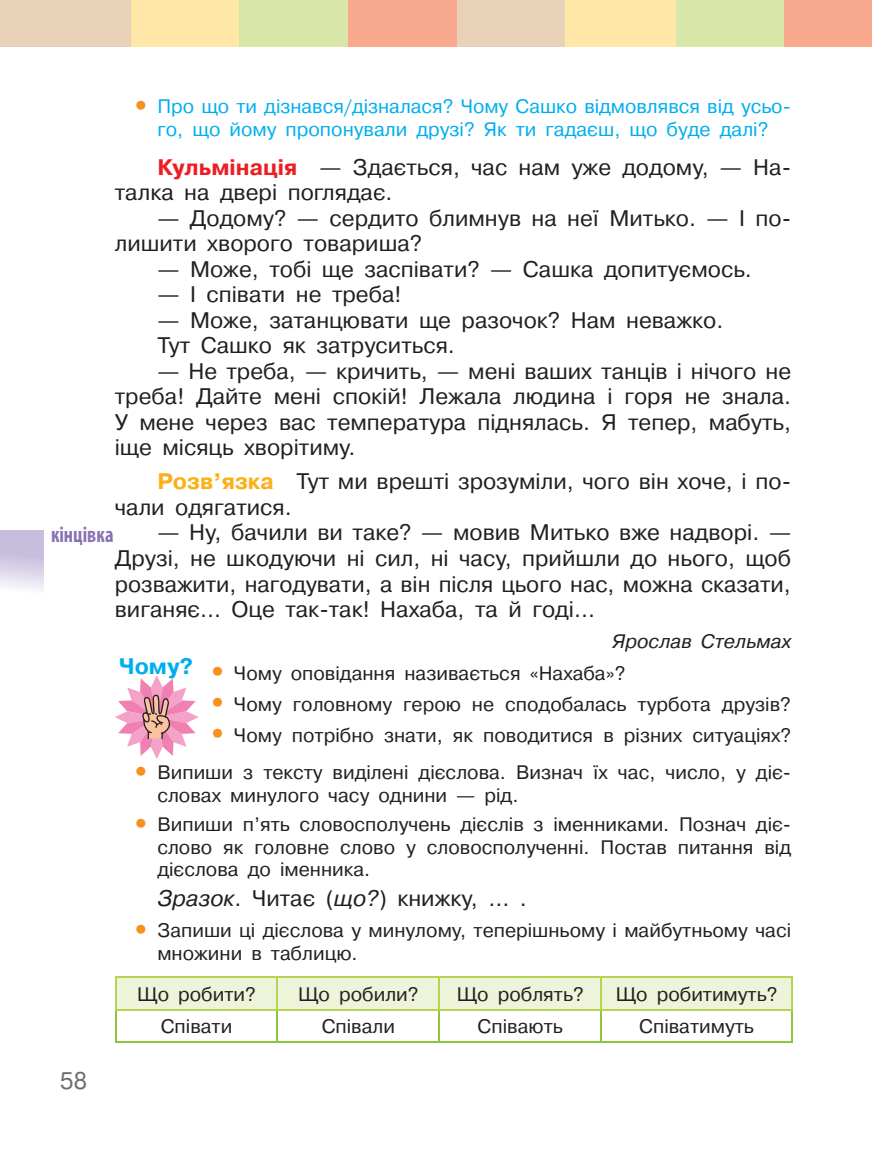
<style>
.page{position:relative;width:872px;height:1149px;background:#fff}
.page>*{position:absolute;margin:0;border:0;box-sizing:border-box;transform-origin:0 0}
.t1{font:24px "Pragmatica C";color:#6c6d70}
.t2{font:22.5px/25.5px "Pragmatica C";color:#231f20}
.t3{font:700 condensed 22.5px "Myriad Pro";color:#8972b3;scale:.9 1}
.t4{font:700 22.5px "Pragmatica C";color:#00aeef}
.t5{font:19.5px/22.5px "Pragmatica C";color:#231f20}
.t6{font:19.5px/22.5px "Pragmatica C";color:#00aeef;text-align:center}
.t7{font:italic 19.5px "Pragmatica C";color:#231f20}
.s1{font-size:45px;color:#f6911e}
.s2{font-weight:700;color:#ee1d23}
.s3{font-weight:700;color:#fbb017}
.s4{font-style:italic}
</style>
<div class="page">
<div style="left:130px;top:0;width:109px;height:47px;background:#ffe7a7"></div>
<div style="left:239px;top:0;width:109px;height:47px;background:#d8e7a7"></div>
<div style="left:675px;top:0;width:109px;height:47px;background:#d8e7a7"></div>
<div style="left:348px;top:0;width:109px;height:47px;background:#f8a98e"></div>
<div style="left:784px;top:0;width:88px;height:47px;background:#f8a98e"></div>
<div style="left:0;top:0;width:130px;height:47px;background:#e8d3ba"></div>
<hr style="left:871px;top:0;width:1px;height:47px;background:#e8d3ba">
<div style="left:457px;top:0;width:108px;height:47px;background:#e8d3ba"></div>
<div style="left:565px;top:0;width:110px;height:47px;background:#ffe7a7"></div>
<div style="left:116px;top:977px;width:675px;height:31px;background:#edf4da"></div>
<hr style="left:277px;top:977px;width:1px;height:31px;background:#b5d451">
<hr style="left:438px;top:977px;width:2px;height:31px;background:#b5d451">
<hr style="left:600px;top:977px;width:2px;height:31px;background:#b5d451">
<hr style="left:277px;top:1009px;width:1px;height:31px;background:#8bc63e">
<hr style="left:438px;top:1009px;width:2px;height:31px;background:#8bc63e">
<hr style="left:600px;top:1009px;width:2px;height:31px;background:#8bc63e">
<hr style="left:115px;top:1009px;width:1px;height:31px;background:#8bc63e">
<hr style="left:791px;top:1009px;width:1px;height:31px;background:#8bc63e">
<hr style="left:115px;top:1040px;width:162px;height:2px;background:#8bc63e">
<hr style="left:277px;top:1040px;width:162px;height:2px;background:#8bc63e">
<hr style="left:439px;top:1040px;width:162px;height:2px;background:#8bc63e">
<hr style="left:601px;top:1040px;width:191px;height:2px;background:#8bc63e">
<hr style="left:115px;top:976px;width:162px;height:1px;background:#b5d451">
<hr style="left:115px;top:977px;width:1px;height:31px;background:#b5d451">
<hr style="left:277px;top:976px;width:162px;height:1px;background:#b5d451">
<hr style="left:439px;top:976px;width:162px;height:1px;background:#b5d451">
<hr style="left:601px;top:976px;width:191px;height:1px;background:#b5d451">
<hr style="left:791px;top:977px;width:1px;height:31px;background:#b5d451">
<hr style="left:115px;top:1008px;width:162px;height:1px;background:#b5d451">
<hr style="left:277px;top:1008px;width:162px;height:1px;background:#b5d451">
<hr style="left:439px;top:1008px;width:162px;height:1px;background:#b5d451">
<hr style="left:601px;top:1008px;width:191px;height:1px;background:#b5d451">
<div style="left:0;top:530px;width:43px;height:63px;background:linear-gradient(to bottom,#baadd4,#f3f2f8)"></div>
<svg style="left:115px;top:675px;width:84px;height:83px"></svg>
<p class="t6" style="left:128px;top:95px;width:665px"><span class="s1">•</span> Про що ти дізнався/дізналася? Чому Сашко відмовлявся від усьо&shy;го, що йому пропонували друзі? Як ти гадаєш, що буде далі?</p>
<p class="t2" style="left:115px;top:154px;width:678px;text-indent:43px"><span class="s2">кульмінація</span> — Здається, час нам уже додому, — На&shy;талка на двері поглядає.</p>
<p class="t2" style="left:115px;top:205px;width:678px;text-indent:43px">— Додому? — сердито блимнув на неї Митько. — І по&shy;лишити хворого товариша?</p>
<p class="t2" style="left:157px;top:256px;width:596px">— Може, тобі ще заспівати? — Сашка допитуємось.</p>
<p class="t2" style="left:157px;top:282px;width:246px">— І співати не треба!</p>
<p class="t2" style="left:157px;top:307px;width:567px">— Може, затанцювати ще разочок? Нам неважко.<br>Тут Сашко як затруситься.</p>
<p class="t2" style="left:115px;top:358px;width:678px;text-align:justify;text-indent:43px">— Не треба, — кричить, — мені ваших танців і нічого не треба! Дайте мені спокій! Лежала людина і горя не знала.<br>У мене через вас температура піднялась. Я тепер, мабуть, іще місяць хворітиму.</p>
<p class="t2" style="left:115px;top:469px;width:678px;text-indent:43px"><span class="s3">розв’язка</span> Тут ми врешті зрозуміли, чого він хоче, і по&shy;чали одягатися.</p>
<p class="t2" style="left:115px;top:520px;width:678px;text-align:justify;text-indent:43px">— Ну, бачили ви таке? — мовив Митько вже надворі. — Друзі, не шкодуючи ні сил, ні часу, прийшли до нього, щоб розважити, нагодувати, а він після цього нас, можна сказати, виганяє... Оце так-так! Нахаба, та й годі...</p>
<p class="t7" style="left:612px;top:630px;width:180px">Ярослав Стельмах</p>
<p class="t5" style="left:204px;top:661px;width:423px"><span class="s1">•</span> Чому оповідання називається «Нахаба»?</p>
<p class="t5" style="left:204px;top:692px;width:588px"><span class="s1">•</span> Чому головному герою не сподобалась турбота друзів?</p>
<p class="t5" style="left:204px;top:723px;width:588px"><span class="s1">•</span> Чому потрібно знати, як поводитися в різних ситуаціях?</p>
<p class="t5" style="left:157px;top:761px;width:635px;text-indent:-30px"><span class="s1">•</span> Випиши з тексту виділені дієслова. Визнач їх час, число, у діє&shy;словах минулого часу однини — рід.</p>
<p class="t5" style="left:157px;top:813px;width:635px;text-align:justify;text-indent:-30px"><span class="s1">•</span> Випиши п’ять словосполучень дієслів з іменниками. Познач діє&shy;слово як головне слово у словосполученні. Постав питання від дієслова до іменника.</p>
<p class="t2" style="left:157px;top:885px;width:371px"><span class="s4">Зразок</span>. Читає (<span class="s4">що?</span>) книжку, ... .</p>
<p class="t5" style="left:157px;top:919px;width:635px;text-indent:-30px"><span class="s1">•</span> Запиши ці дієслова у минулому, теперішньому і майбутньому часі множини в таблицю.</p>
<p class="t5" style="left:137px;top:982px;width:120px">Що робити?</p>
<p class="t5" style="left:298px;top:982px;width:122px">Що робили?</p>
<p class="t5" style="left:457px;top:982px;width:128px">Що роблять?</p>
<p class="t5" style="left:615px;top:982px;width:163px">Що робитимуть?</p>
<p class="t5" style="left:161px;top:1015px;width:73px">Співати</p>
<p class="t5" style="left:322px;top:1015px;width:75px">Співали</p>
<p class="t5" style="left:477px;top:1015px;width:87px">Співають</p>
<p class="t5" style="left:639px;top:1015px;width:116px">Співатимуть</p>
<p class="t3" style="left:51px;top:520px;width:71px">кінцівка</p>
<p class="t4" style="left:119px;top:653px;width:75px">чому?</p>
<p class="t1" style="left:60px;top:1066px;width:29px">58</p>
</div>
